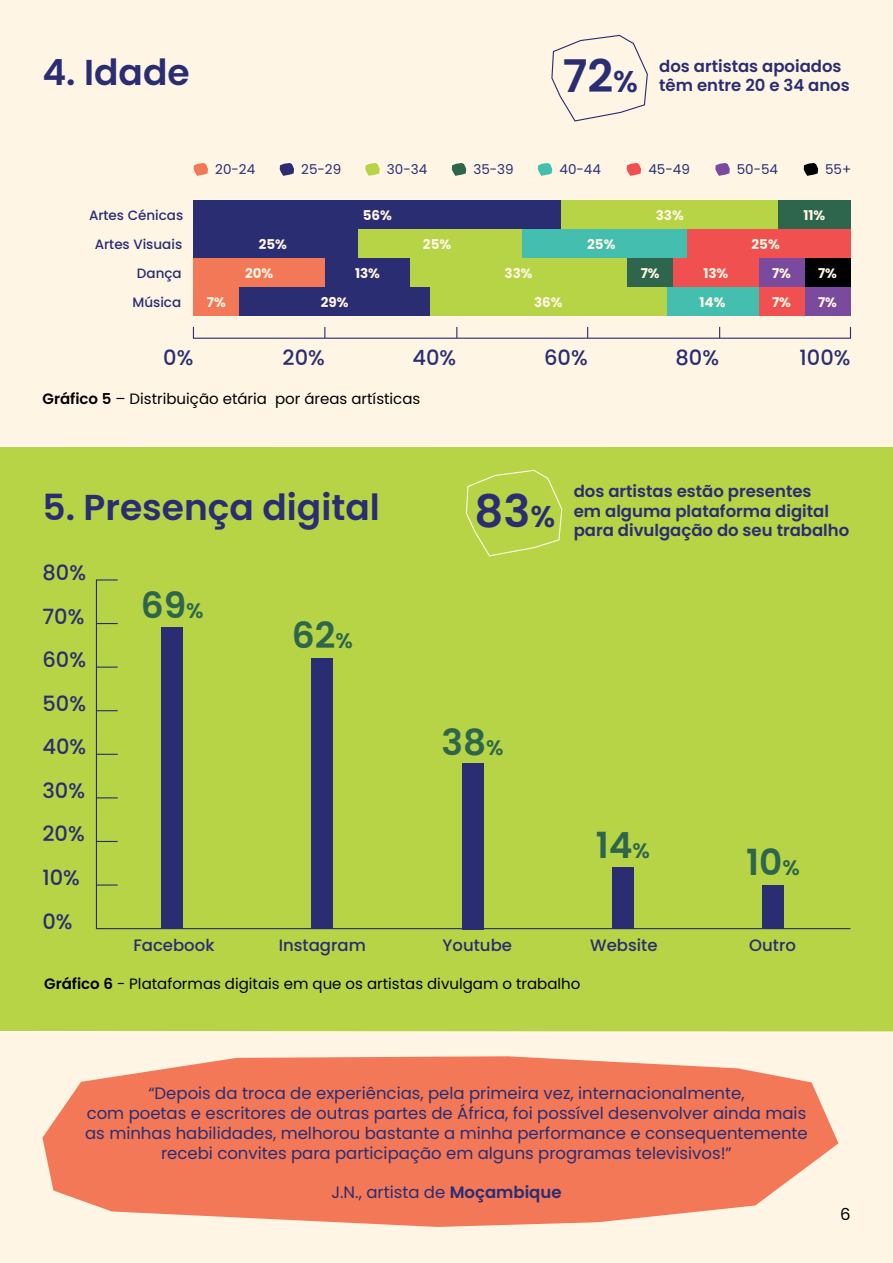
<style>
.page{position:relative;width:893px;height:1263px;background:#fff}
.page>*{position:absolute;margin:0;border:0;box-sizing:border-box;transform-origin:0 0}
.t1{font:600 36px "Poppins";color:#2a2d72}
.t2{font:600 36px "Poppins";color:#2d664c}
.t3{font:500 21px/43.7px "Poppins";color:#2a2d72;text-align:justify}
.t4{font:16.5px/19.8px "Poppins";color:#2a2d72;text-align:center}
.t5{font:600 16.5px "Poppins";color:#2a2d72}
.t6{font:500 16.5px "Poppins";color:#2a2d72}
.t7{font:16.5px "Poppins";color:#000001}
.t8{font:15px "Poppins";color:#000001}
.t9{font:700 13.5px "Poppins";color:#fef5e4}
.t10{font:13.5px "Poppins";color:#2a2d72}
.t11{font:500 13.5px/28.8px "Poppins";color:#2a2d72;text-align:right}
.s1{font-size:45px}
.s2{font-size:30px}
.s3{font-weight:600}
.s4{font-size:21px}
</style>
<div class="page">
<div style="left:0;top:447px;width:893px;height:584px;background:#b6d446"></div>
<div style="left:0;top:1031px;width:893px;height:232px;background:#fef5e4"></div>
<div style="left:465px;top:469px;width:98px;height:88px;background:#b6d446"></div>
<div style="left:95px;top:579px;width:757px;height:351px;background:#b6d446"></div>
<svg style="left:96px;top:841px;width:22px;height:1px"></svg>
<svg style="left:96px;top:797px;width:22px;height:1px"></svg>
<svg style="left:96px;top:754px;width:22px;height:1px"></svg>
<svg style="left:96px;top:884px;width:22px;height:1px"></svg>
<hr style="left:96px;top:666px;width:22px;height:2px;background:#2a2d72">
<svg style="left:96px;top:623px;width:22px;height:1px"></svg>
<svg style="left:96px;top:710px;width:22px;height:1px"></svg>
<div style="left:162px;top:628px;width:21px;height:301px;background:#2a2d72"></div>
<div style="left:312px;top:658px;width:21px;height:271px;background:#2a2d72"></div>
<div style="left:612px;top:868px;width:21px;height:61px;background:#2a2d72"></div>
<div style="left:762px;top:885px;width:22px;height:44px;background:#2a2d72"></div>
<div style="left:462px;top:763px;width:21px;height:166px;background:#2a2d72"></div>
<svg style="left:43px;top:1056px;width:795px;height:171px;background:#f48a6c"></svg>
<div style="left:0;top:0;width:893px;height:447px;background:#fef5e4"></div>
<svg style="left:551px;top:34px;width:97px;height:88px;background:#f5eddf"></svg>
<div style="left:758px;top:287px;width:46px;height:29px;background:#f05150"></div>
<div style="left:667px;top:287px;width:91px;height:29px;background:#44bfaf"></div>
<div style="left:804px;top:287px;width:46px;height:29px;background:#794a9d"></div>
<div style="left:193px;top:200px;width:368px;height:29px;background:#2a2d72"></div>
<div style="left:686px;top:229px;width:164px;height:29px;background:#f05150"></div>
<div style="left:193px;top:258px;width:132px;height:29px;background:#f37858"></div>
<div style="left:325px;top:258px;width:85px;height:29px;background:#2a2d72"></div>
<div style="left:673px;top:258px;width:85px;height:29px;background:#f05150"></div>
<div style="left:410px;top:258px;width:217px;height:29px;background:#b6d446"></div>
<div style="left:430px;top:287px;width:237px;height:29px;background:#b6d446"></div>
<div style="left:627px;top:258px;width:46px;height:29px;background:#2d664c"></div>
<div style="left:758px;top:258px;width:46px;height:29px;background:#794a9d"></div>
<div style="left:804px;top:258px;width:46px;height:29px;background:#000001"></div>
<div style="left:522px;top:229px;width:164px;height:29px;background:#44bfaf"></div>
<div style="left:358px;top:229px;width:164px;height:29px;background:#b6d446"></div>
<div style="left:193px;top:229px;width:165px;height:29px;background:#2a2d72"></div>
<div style="left:239px;top:287px;width:191px;height:29px;background:#2a2d72"></div>
<div style="left:778px;top:200px;width:72px;height:29px;background:#2d664c"></div>
<div style="left:561px;top:200px;width:217px;height:29px;background:#b6d446"></div>
<div style="left:193px;top:287px;width:46px;height:29px;background:#f37858"></div>
<div style="left:193px;top:326px;width:658px;height:13px;border:1px solid #2a2d72"></div>
<svg style="left:194px;top:163px;width:14px;height:13px"></svg>
<svg style="left:280px;top:163px;width:14px;height:13px"></svg>
<svg style="left:365px;top:163px;width:15px;height:13px"></svg>
<svg style="left:452px;top:163px;width:14px;height:13px"></svg>
<svg style="left:538px;top:163px;width:14px;height:13px"></svg>
<svg style="left:627px;top:163px;width:14px;height:13px"></svg>
<svg style="left:715px;top:163px;width:15px;height:13px"></svg>
<svg style="left:804px;top:163px;width:14px;height:13px"></svg>
<h1 class="t1" style="left:43px;top:52px;width:149px">4. Idade</h1>
<p class="t5" style="left:563px;top:76px;width:289px"><span class="s1">72</span><span class="s2">%</span> têm entre 20 e 34 anos</p>
<p class="t5" style="left:659px;top:56px;width:184px">dos artistas apoiados</p>
<p class="t11" style="left:89px;top:201px;width:96px">Artes Cénicas<br>Artes Visuais<br>Dança<br>Música</p>
<p class="t10" style="left:215px;top:162px;width:41px">20-24</p>
<p class="t10" style="left:301px;top:162px;width:41px">25-29</p>
<p class="t10" style="left:387px;top:162px;width:42px">30-34</p>
<p class="t10" style="left:473px;top:162px;width:42px">35-39</p>
<p class="t10" style="left:560px;top:162px;width:43px">40-44</p>
<p class="t10" style="left:648px;top:162px;width:43px">45-49</p>
<p class="t10" style="left:737px;top:162px;width:43px">50-54</p>
<p class="t10" style="left:825px;top:162px;width:28px">55+</p>
<p class="t9" style="left:363px;top:208px;width:31px">56%</p>
<p class="t9" style="left:656px;top:208px;width:30px">33%</p>
<p class="t9" style="left:803px;top:208px;width:23px">11%</p>
<p class="t9" style="left:207px;top:294px;width:20px">7%</p>
<p class="t9" style="left:259px;top:237px;width:30px">25%</p>
<p class="t9" style="left:423px;top:237px;width:30px">25%</p>
<p class="t9" style="left:587px;top:237px;width:30px">25%</p>
<p class="t9" style="left:751px;top:237px;width:30px">25%</p>
<p class="t9" style="left:245px;top:266px;width:30px">20%</p>
<p class="t9" style="left:355px;top:266px;width:26px">13%</p>
<p class="t9" style="left:505px;top:266px;width:30px">33%</p>
<p class="t9" style="left:703px;top:266px;width:26px">13%</p>
<p class="t9" style="left:534px;top:295px;width:30px">36%</p>
<p class="t9" style="left:641px;top:266px;width:20px">7%</p>
<p class="t9" style="left:772px;top:266px;width:20px">7%</p>
<p class="t9" style="left:818px;top:266px;width:20px">7%</p>
<p class="t9" style="left:321px;top:295px;width:29px">29%</p>
<p class="t9" style="left:700px;top:295px;width:27px">14%</p>
<p class="t9" style="left:772px;top:295px;width:20px">7%</p>
<p class="t9" style="left:818px;top:295px;width:20px">7%</p>
<p class="t3" style="left:163px;top:336px;width:32px">0%</p>
<p class="t3" style="left:283px;top:336px;width:44px">20%</p>
<p class="t3" style="left:413px;top:336px;width:45px">40%</p>
<p class="t3" style="left:544px;top:336px;width:45px">60%</p>
<p class="t3" style="left:675px;top:336px;width:45px">80%</p>
<p class="t3" style="left:799px;top:336px;width:52px">100%</p>
<p class="t8" style="left:43px;top:390px;width:379px"><span class="s3">Gráfico 5</span> – Distribuição etária por áreas artísticas</p>
<h1 class="t1" style="left:43px;top:486px;width:339px">5. Presença digital</h1>
<p class="t3" style="left:43px;top:551px;width:45px">80%</p>
<p class="t3" style="left:43px;top:595px;width:43px">70%</p>
<p class="t3" style="left:43px;top:638px;width:45px">60%</p>
<p class="t3" style="left:43px;top:682px;width:45px">50%</p>
<p class="t3" style="left:43px;top:725px;width:45px">40% 30% 20%</p>
<p class="t3" style="left:43px;top:856px;width:39px">10%</p>
<p class="t3" style="left:43px;top:899px;width:32px">0%</p>
<h1 class="t2" style="left:141px;top:584px;width:64px">69<span class="s4">%</span></h1>
<p class="t6" style="left:133px;top:936px;width:83px">Facebook</p>
<h1 class="t2" style="left:292px;top:615px;width:63px">62<span class="s4">%</span></h1>
<p class="t6" style="left:279px;top:936px;width:89px">Instagram</p>
<p class="t5" style="left:574px;top:481px;width:239px">dos artistas estão presentes</p>
<p class="t5" style="left:574px;top:501px;width:257px">em alguma plataforma digital</p>
<p class="t5" style="left:474px;top:521px;width:376px"><sup>83</sup><sup>%</sup> para divulgação do seu trabalho</p>
<h1 class="t2" style="left:442px;top:721px;width:64px">38<span class="s4">%</span></h1>
<h1 class="t2" style="left:596px;top:824px;width:56px">14<span class="s4">%</span></h1>
<h1 class="t2" style="left:746px;top:842px;width:55px">10<span class="s4">%</span></h1>
<p class="t6" style="left:590px;top:936px;width:69px">Website</p>
<p class="t6" style="left:443px;top:936px;width:71px">Youtube</p>
<p class="t6" style="left:749px;top:936px;width:48px">Outro</p>
<p class="t8" style="left:44px;top:975px;width:538px"><span class="s3">Gráfico 6</span> - Plataformas digitais em que os artistas divulgam o trabalho</p>
<p class="t4" style="left:85px;top:1084px;width:724px">“Depois da troca de experiências, pela primeira vez, internacionalmente,<br>com poetas e escritores de outras partes de África, foi possível desenvolver ainda mais as minhas habilidades, melhorou bastante a minha performance e consequentemente recebi convites para participação em alguns programas televisivos!”</p>
<p class="t4" style="left:331px;top:1183px;width:232px">J.N., artista de <span class="s3">Moçambique</span></p>
<p class="t7" style="left:840px;top:1205px;width:12px">6</p>
</div>
